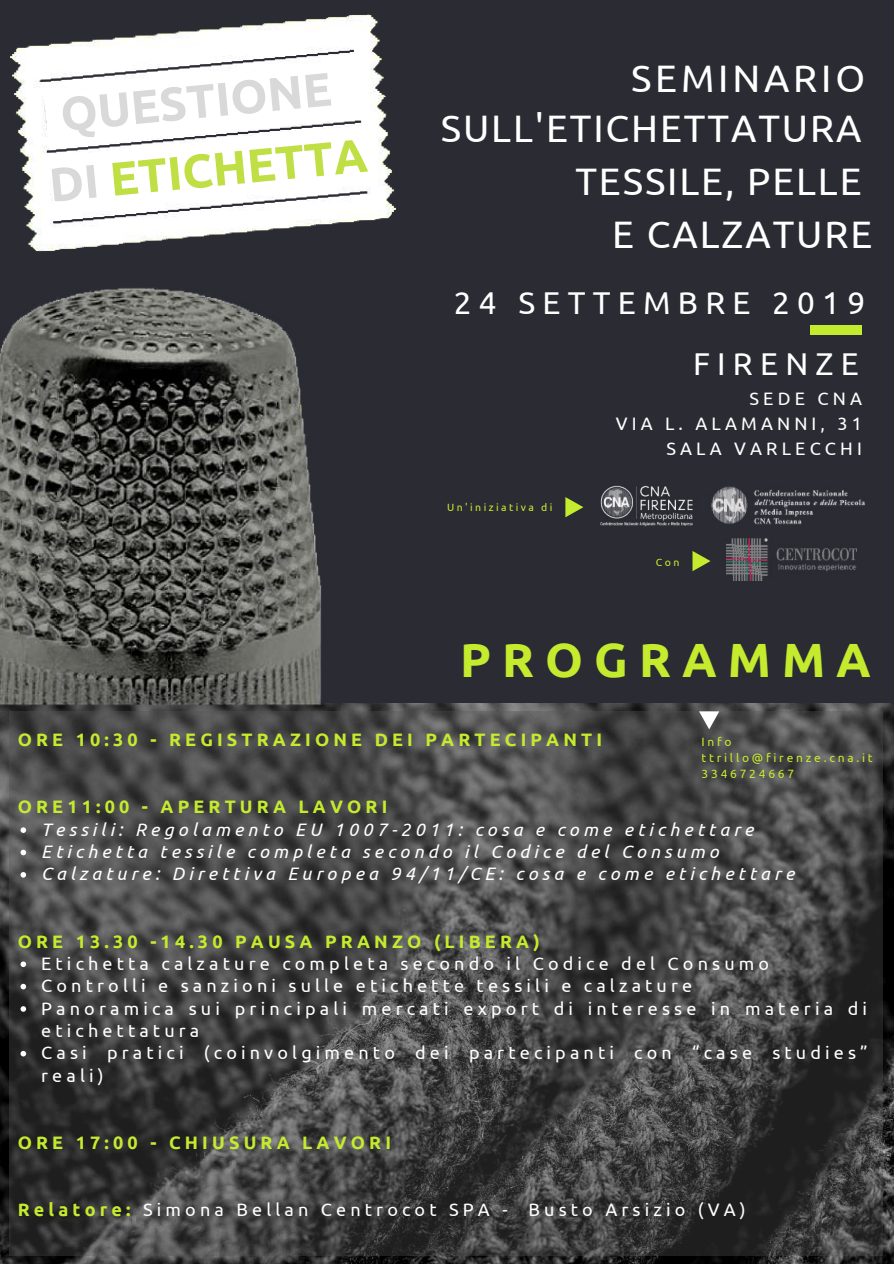
<style>
.page{position:relative;width:894px;height:1264px;background:#fff}
.page>*{position:absolute;margin:0;border:0;box-sizing:border-box;transform-origin:0 0}
.t1{font:700 48px "Ubuntu";letter-spacing:.23em;color:#c5eb2e}
.t2{font:700 47.1px "Ubuntu";color:#d9d9d9}
.t3{font:700 47.1px "Ubuntu";color:#c0df44}
.t4{font:38.25px/53.1px "Ubuntu";letter-spacing:.05em;color:#fff;text-align:right}
.t5{font:38.25px "Ubuntu";letter-spacing:.1em;color:#fff}
.t6{font:31.5px "Ubuntu";letter-spacing:.23em;color:#fff}
.t7{font:18px/22.4px "Ubuntu";letter-spacing:.23em;color:#fff;text-align:right}
.t8{font:italic 18px/22.4px "Ubuntu";letter-spacing:.23em;color:#fff}
.t9{font:700 18px "Ubuntu";letter-spacing:.23em;color:#c5eb2e}
.t10{font:12px/16.2px "Ubuntu";letter-spacing:.23em;color:#c5eb2e}
.t11{font:10.5px "Ubuntu";letter-spacing:.23em;color:#c5eb2e}
.s1{color:#d9d9d9}
.s2{font-weight:700;color:#c5eb2e}
</style>
<div class="page">
<img style="left:0;top:703px;width:893px;height:560px">
<div style="left:0;top:0;width:893px;height:703px;background:#2b2b34"></div>
<img style="left:0;top:287px;width:332px;height:441px">
<div style="left:809px;top:325px;width:52px;height:9px;background:#c5eb2e"></div>
<img style="left:10px;top:14px;width:386px;height:238px">
<img style="left:600px;top:485px;width:93px;height:42px">
<img style="left:726px;top:539px;width:129px;height:41px">
<svg style="left:565px;top:497px;width:18px;height:20px"></svg>
<svg style="left:692px;top:551px;width:18px;height:20px"></svg>
<img style="left:711px;top:486px;width:154px;height:38px">
<svg style="left:10px;top:711px;width:872px;height:544px;background:#434343"></svg>
<svg style="left:21px;top:827px;width:5px;height:6px"></svg>
<svg style="left:21px;top:849px;width:5px;height:6px"></svg>
<svg style="left:21px;top:872px;width:5px;height:5px"></svg>
<svg style="left:21px;top:961px;width:5px;height:6px"></svg>
<svg style="left:21px;top:983px;width:5px;height:6px"></svg>
<svg style="left:21px;top:1006px;width:5px;height:5px"></svg>
<svg style="left:21px;top:1050px;width:5px;height:6px"></svg>
<svg style="left:698px;top:711px;width:21px;height:18px"></svg>
<div style="left:43px;top:62px;width:325px;height:151px;background:#fff"></div>
<h2 class="t2" style="left:58px;top:86px;width:273px;rotate:-5deg">QUESTIONE</h2>
<h2 class="t2" style="left:80px;top:86px;width:273px;rotate:-5deg">QUESTIONE</h2>
<h2 class="t3" style="left:47px;top:157px;width:320px;rotate:-5deg"><span class="s1">DI</span> ETICHETTA</h2>
<h3 class="t5" style="left:631px;top:56px;width:235px">SEMINARIO</h3>
<h3 class="t4" style="left:440px;top:101px;width:433px">SULL'ETICHETTATURA<br>TESSILE, PELLE<br>E CALZATURE</h3>
<h3 class="t6" style="left:453px;top:284px;width:413px">24 SETTEMBRE 2019</h3>
<p class="t11" style="left:447px;top:501px;width:107px">Un'iniziativa di</p>
<h3 class="t6" style="left:692px;top:346px;width:167px">FIRENZE</h3>
<p class="t7" style="left:615px;top:385px;width:248px;line-height:25.2px">SEDE CNA<br>VIA L. ALAMANNI, 31<br>SALA VARLECCHI</p>
<p class="t11" style="left:655px;top:556px;width:25px">Con</p>
<h1 class="t1" style="left:460px;top:632px;width:412px">PROGRAMMA</h1>
<p class="t9" style="left:18px;top:729px;width:585px">ORE 10:30 - REGISTRAZIONE DEI PARTECIPANTI</p>
<p class="t10" style="left:701px;top:733px;width:173px">Info ttrillo@firenze.cna.it<br>3346724667</p>
<p class="t9" style="left:18px;top:796px;width:371px">ORE11:00 - APERTURA LAVORI</p>
<p class="t8" style="left:41px;top:817px;width:754px">Tessili: Regolamento EU 1007-2011: cosa e come etichettare<br>Etichetta tessile completa secondo il Codice del Consumo<br>Calzature: Direttiva Europea 94/11/CE: cosa e come etichettare</p>
<p class="t9" style="left:18px;top:930px;width:523px">ORE 13.30 -14.30 PAUSA PRANZO (LIBERA)</p>
<p class="t7" style="left:41px;top:952px;width:827px;text-align:left">Etichetta calzature completa secondo il Codice del Consumo Controlli e sanzioni sulle etichette tessili e calzature<br>Panoramica sui principali mercati export di interesse in materia di etichettatura<br>Casi pratici (coinvolgimento dei partecipanti con “case studies” reali)</p>
<p class="t9" style="left:18px;top:1131px;width:375px">ORE 17:00 - CHIUSURA LAVORI</p>
<p class="t7" style="left:18px;top:1197px;width:729px"><span class="s2">Relatore:</span> Simona Bellan Centrocot SPA - Busto Arsizio (VA)</p>
</div>
